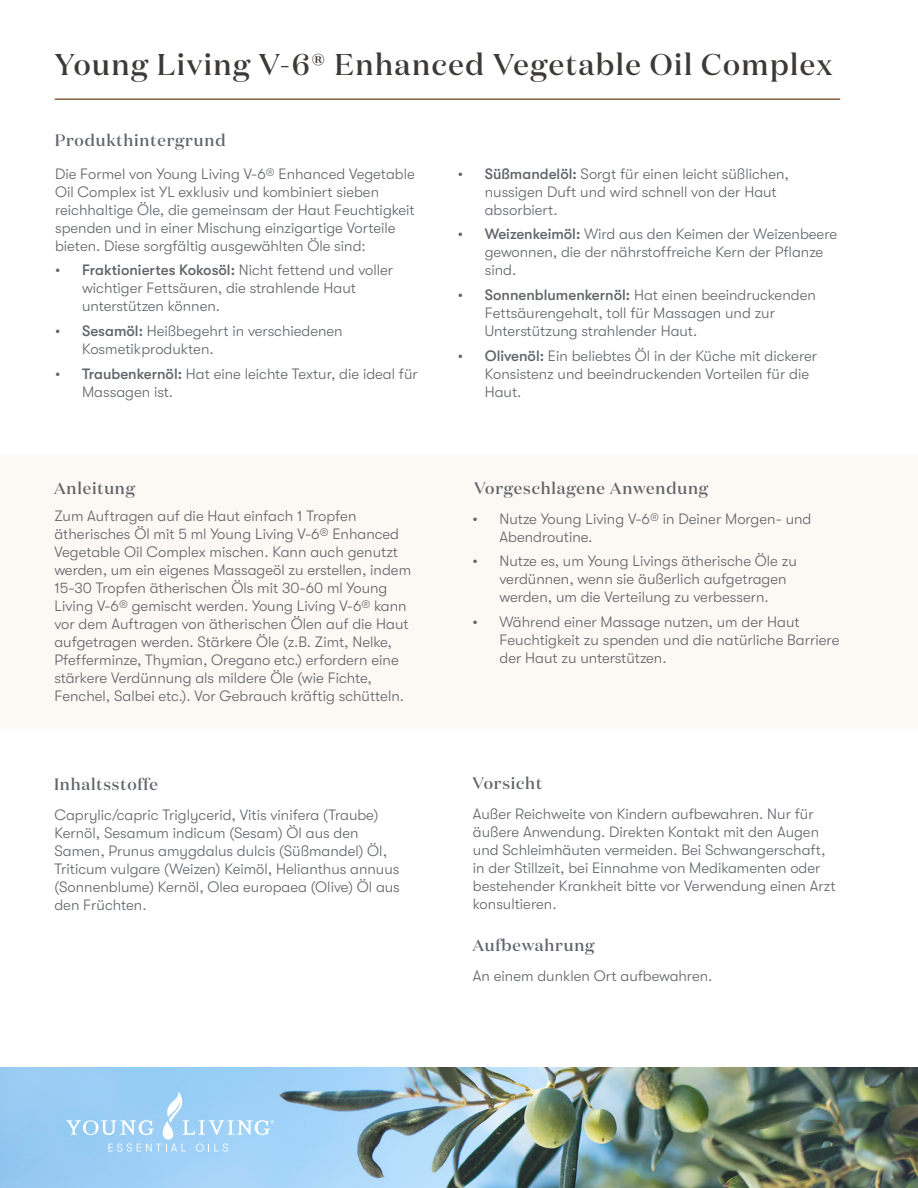
<style>
.page{position:relative;width:918px;height:1188px;background:#fff}
.page>*{position:absolute;margin:0;border:0;box-sizing:border-box;transform-origin:0 0}
.t1{font:500 30px "Domaine Display";letter-spacing:.05em;color:#3d3936}
.t2{font:500 16.5px "Domaine Display";letter-spacing:.05em;color:#61646a}
.t3{font:300 15px/18px "GT Walsheim Pro";color:#61646a}
.s1{font-weight:500}
</style>
<div class="page">
<img style="left:0;top:1067px;width:918px;height:121px">
<div style="left:0;top:455px;width:918px;height:273px;background:#fcf8f4"></div>
<svg style="left:66px;top:1092px;width:208px;height:60px;background:#a5d3f6"></svg>
<hr style="left:55px;top:98px;width:785px;height:2px;background:#80623b">
<h1 class="t1" style="left:55px;top:46px;width:779px">Young Living V-6® Enhanced Vegetable Oil Complex</h1>
<p class="t2" style="left:55px;top:130px;width:172px">Produkthintergrund</p>
<p class="t3" style="left:55px;top:165px;width:361px">Die Formel von Young Living V-6® Enhanced Vegetable Oil Complex ist YL exklusiv und kombiniert sieben reichhaltige Öle, die gemeinsam der Haut Feuchtigkeit spenden und in einer Mischung einzigartige Vorteile bieten. Diese sorgfältig ausgewählten Öle sind:</p>
<p class="t3" style="left:82px;top:261px;width:313px;text-indent:-27px"><span class="s1">• Fraktioniertes Kokosöl:</span> Nicht fettend und voller wichtiger Fettsäuren, die strahlende Haut unterstützen können.</p>
<p class="t3" style="left:82px;top:322px;width:262px;text-indent:-27px"><span class="s1">• Sesamöl:</span> Heißbegehrt in verschiedenen<br>Kosmetikprodukten.</p>
<p class="t3" style="left:82px;top:365px;width:337px;text-indent:-27px"><span class="s1">• Traubenkernöl:</span> Hat eine leichte Textur, die ideal für<br>Massagen ist.</p>
<p class="t3" style="left:485px;top:165px;width:306px;text-indent:-27px"><span class="s1">• Süßmandelöl:</span> Sorgt für einen leicht süßlichen, nussigen Duft und wird schnell von der Haut absorbiert.</p>
<p class="t3" style="left:485px;top:225px;width:354px;text-indent:-27px"><span class="s1">• Weizenkeimöl:</span> Wird aus den Keimen der Weizenbeere gewonnen, die der nährstoffreiche Kern der Pflanze sind.</p>
<p class="t3" style="left:485px;top:286px;width:333px;text-indent:-27px"><span class="s1">• Sonnenblumenkernöl:</span> Hat einen beeindruckenden<br>Fettsäurengehalt, toll für Massagen und zur<br>Unterstützung strahlender Haut.</p>
<p class="t3" style="left:485px;top:347px;width:334px;text-indent:-27px"><span class="s1">• Olivenöl:</span> Ein beliebtes Öl in der Küche mit dickerer<br>Konsistenz und beeindruckenden Vorteilen für die<br>Haut.</p>
<p class="t2" style="left:54px;top:478px;width:82px">Anleitung</p>
<p class="t2" style="left:474px;top:478px;width:236px">Vorgeschlagene Anwendung</p>
<p class="t3" style="left:54px;top:507px;width:358px">Zum Auftragen auf die Haut einfach 1 Tropfen ätherisches Öl mit 5 ml Young Living V-6® Enhanced Vegetable Oil Complex mischen. Kann auch genutzt werden, um ein eigenes Massageöl zu erstellen, indem 15-30 Tropfen ätherischen Öls mit 30-60 ml Young Living V-6® gemischt werden. Young Living V-6® kann vor dem Auftragen von ätherischen Ölen auf die Haut aufgetragen werden. Stärkere Öle (z.B. Zimt, Nelke, Pfefferminze, Thymian, Oregano etc.) erfordern eine stärkere Verdünnung als mildere Öle (wie Fichte, Fenchel, Salbei etc.). Vor Gebrauch kräftig schütteln.</p>
<p class="t3" style="left:500px;top:510px;width:313px;text-indent:-27px">• Nutze Young Living V-6® in Deiner Morgen- und<br>Abendroutine.</p>
<p class="t3" style="left:500px;top:552px;width:299px;text-indent:-27px">• Nutze es, um Young Livings ätherische Öle zu verdünnen, wenn sie äußerlich aufgetragen werden, um die Verteilung zu verbessern.</p>
<p class="t3" style="left:500px;top:613px;width:341px;text-indent:-27px">• Während einer Massage nutzen, um der Haut<br>Feuchtigkeit zu spenden und die natürliche Barriere der Haut zu unterstützen.</p>
<p class="t2" style="left:54px;top:774px;width:106px">Inhaltsstoffe</p>
<p class="t3" style="left:54px;top:806px;width:347px">Caprylic/capric Triglycerid, Vitis vinifera (Traube)<br>Kernöl, Sesamum indicum (Sesam) Öl aus den Samen, Prunus amygdalus dulcis (Süßmandel) Öl, Triticum vulgare (Weizen) Keimöl, Helianthus annuus (Sonnenblume) Kernöl, Olea europaea (Olive) Öl aus den Früchten.</p>
<p class="t2" style="left:472px;top:773px;width:71px">Vorsicht</p>
<p class="t3" style="left:473px;top:805px;width:364px">Außer Reichweite von Kindern aufbewahren. Nur für äußere Anwendung. Direkten Kontakt mit den Augen und Schleimhäuten vermeiden. Bei Schwangerschaft, in der Stillzeit, bei Einnahme von Medikamenten oder bestehender Krankheit bitte vor Verwendung einen Arzt konsultieren.</p>
<p class="t2" style="left:472px;top:935px;width:123px">Aufbewahrung</p>
<p class="t3" style="left:473px;top:967px;width:241px">An einem dunklen Ort aufbewahren.</p>
</div>
